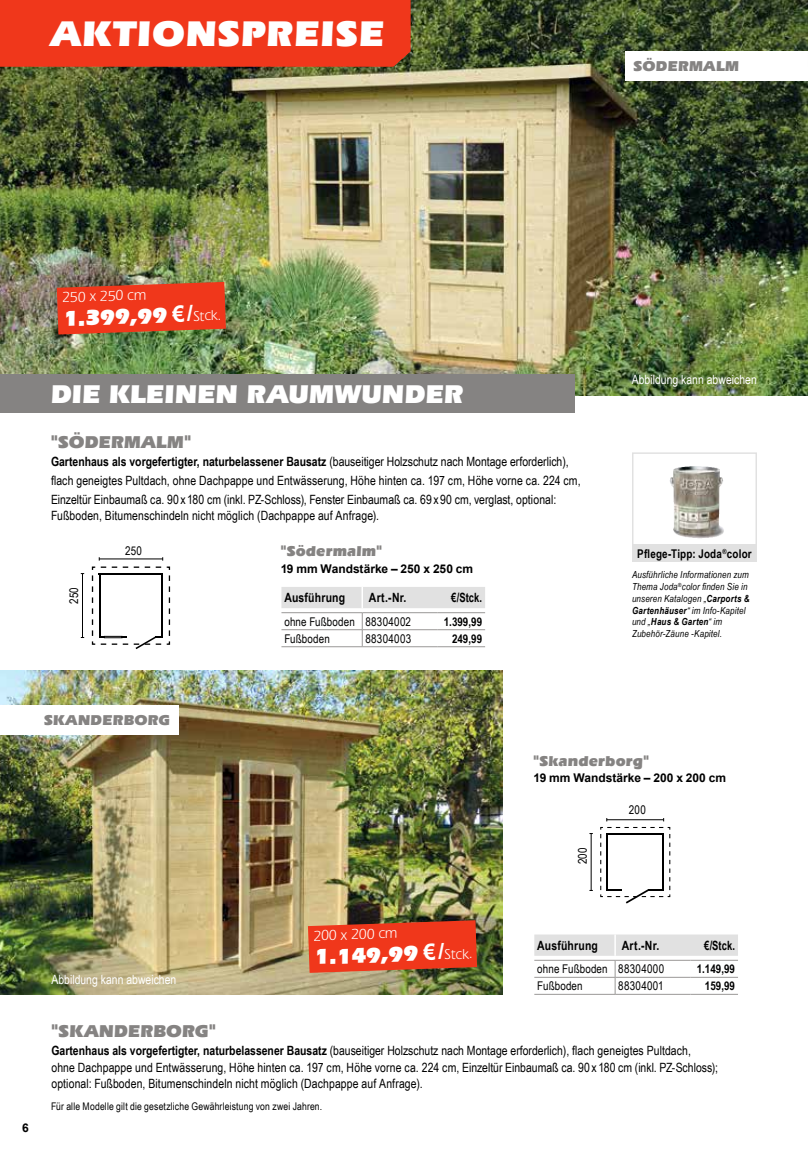
<style>
.page{position:relative;width:808px;height:1149px;background:#fff}
.page>*{position:absolute;margin:0;border:0;box-sizing:border-box;transform-origin:0 0}
.t1{font:900 37.5px "Eras IT Cby BT";letter-spacing:.03em;color:#fff}
.t2{font:900 27px "Eras IT Cby BT";letter-spacing:.015em;color:#fff}
.t3{font:900 22.5px "Eras IT Cby BT";color:#fff}
.t4{font:900 18px "Eras IT Cby BT";letter-spacing:.015em;color:#858382}
.t5{font:900 15px "Eras IT Cby BT";letter-spacing:.01em;color:#858382}
.t6{font:15px "Eras IT Cby BT";color:#fff}
.t7{font:12.75px/18.6px "Arial Narrow";letter-spacing:.005em;color:#000}
.t8{font:12.75px "Arial Narrow";color:#fff}
.t9{font:700 12.75px "Arial Narrow";letter-spacing:.015em;color:#000}
.t10{font:700 12.75px "Arial Narrow";letter-spacing:.015em;color:#000;scale:.9 1}
.t11{font:12px "Arial Narrow";letter-spacing:.015em;color:#000}
.t12{font:700 12px "Arial Narrow";letter-spacing:.01em;color:#000}
.t13{font:700 12px "Arial";color:#000}
.t14{font:10.5px "Arial Narrow";letter-spacing:.015em;color:#000}
.t15{font:italic 9.75px/11.7px "Arial Narrow";letter-spacing:.015em;color:#000}
.s1{font-family:"Arial";font-weight:700}
.s2{font-weight:400;font-size:14.85px}
.s3{font-weight:700}
</style>
<div class="page">
<img style="left:0;top:0;width:808px;height:395px">
<img style="left:0;top:670px;width:502px;height:324px">
<div style="left:0;top:704px;width:179px;height:30px;background:#fff"></div>
<div style="left:625px;top:51px;width:183px;height:30px;background:#fff"></div>
<svg style="left:57px;top:282px;width:169px;height:52px;background:#e13e20"></svg>
<svg style="left:308px;top:919px;width:169px;height:53px;background:#de3d20"></svg>
<hr style="left:591px;top:833px;width:1px;height:57px;background:#000">
<svg style="left:600px;top:818px;width:71px;height:85px"></svg>
<hr style="left:534px;top:993px;width:81px;height:1px;background:#9a9897">
<hr style="left:615px;top:993px;width:76px;height:1px;background:#9a9897">
<svg style="left:534px;top:934px;width:204px;height:59px"></svg>
<hr style="left:691px;top:959px;width:47px;height:1px;background:#9a9897">
<hr style="left:691px;top:993px;width:47px;height:1px;background:#9a9897">
<hr style="left:614px;top:934px;width:2px;height:21px;background:#fff">
<hr style="left:82px;top:573px;width:1px;height:64px;background:#000">
<svg style="left:91px;top:557px;width:80px;height:92px"></svg>
<hr style="left:281px;top:646px;width:81px;height:1px;background:#9a9897">
<hr style="left:362px;top:646px;width:76px;height:1px;background:#9a9897">
<svg style="left:281px;top:587px;width:204px;height:59px"></svg>
<hr style="left:438px;top:612px;width:47px;height:1px;background:#9a9897">
<hr style="left:438px;top:646px;width:47px;height:1px;background:#9a9897">
<hr style="left:361px;top:586px;width:2px;height:22px;background:#fff">
<svg style="left:807px;top:0;width:1px;height:51px"></svg>
<div style="left:0;top:374px;width:574px;height:38px;background:#858382"></div>
<div style="left:0;top:0;width:410px;height:66px;background:#f0371b"></div>
<img style="left:670px;top:466px;width:54px;height:72px">
<div style="left:632px;top:452px;width:125px;height:101px;border:1px solid #e1e1e1"></div>
<div style="left:632px;top:544px;width:125px;height:18px;background:#e1e1e1"></div>
<h1 class="t1" style="left:51px;top:10px;width:334px">AKTIONSPREISE</h1>
<p class="t5" style="left:634px;top:56px;width:107px">SÖDERMALM</p>
<p class="t6" style="left:62px;top:288px;width:85px;rotate:-2deg">250 x 250 cm</p>
<h3 class="t3" style="left:63px;top:304px;width:160px;rotate:-2deg">1.399,99 <span class="s1">€/</span><span class="s2">Stck.</span></h3>
<h2 class="t2" style="left:72px;top:376px;width:27px">ie</h2>
<h3 class="t4" style="left:51px;top:430px;width:141px">"SÖDERMALM"</h3>
<p class="t7" style="left:51px;top:452px;width:531px"><span class="s3">Gartenhaus als vorgefertigter, naturbelassener Bausatz</span> (bauseitiger Holzschutz nach Montage erforderlich), flach geneigtes Pultdach, ohne Dachpappe und Entwässerung, Höhe hinten ca. 197 cm, Höhe vorne ca. 224 cm,<br>Einzeltür Einbaumaß ca. 90 x 180 cm (inkl. PZ-Schloss), Fenster Einbaumaß ca. 69 x 90 cm, verglast, optional:</p>
<p class="t7" style="left:51px;top:505px;width:329px">Fußboden, Bitumenschindeln nicht möglich (Dachpappe auf Anfrage).</p>
<h2 class="t2" style="left:51px;top:376px;width:414px">DIE KLEINEN RAUMWUNDER</h2>
<p class="t11" style="left:65px;top:603px;width:18px;rotate:-90deg">250</p>
<p class="t11" style="left:125px;top:541px;width:18px">250</p>
<p class="t5" style="left:281px;top:542px;width:103px">"Södermalm"</p>
<p class="t13" style="left:281px;top:560px;width:194px">19 mm Wandstärke – 250 x 250 cm</p>
<p class="t9" style="left:284px;top:587px;width:62px">Ausführung</p>
<p class="t9" style="left:369px;top:587px;width:39px">Art.-Nr.</p>
<p class="t10" style="left:451px;top:587px;width:36px">€/Stck.</p>
<p class="t11" style="left:284px;top:612px;width:128px">ohne Fußboden 88304002</p>
<p class="t12" style="left:444px;top:612px;width:40px">1.399,99</p>
<p class="t11" style="left:284px;top:629px;width:47px">Fußboden</p>
<p class="t11" style="left:365px;top:629px;width:47px">88304003</p>
<p class="t12" style="left:452px;top:629px;width:32px">249,99</p>
<p class="t8" style="left:632px;top:370px;width:126px">Abbildung kann abweichen</p>
<p class="t12" style="left:637px;top:544px;width:116px">Pflege-Tipp: Joda<sup>®</sup>color</p>
<p class="t15" style="left:632px;top:568px;width:119px">Ausführliche Informationen zum<br>Thema Joda<sup>®</sup>color finden Sie in unseren Katalogen „<span class="s3">Carports &amp;<br>Gartenhäuser</span>“ im Info-Kapitel und „<span class="s3">Haus &amp; Garten</span>“ im<br>Zubehör-Zäune -Kapitel.</p>
<p class="t5" style="left:44px;top:710px;width:128px">SKANDERBORG</p>
<p class="t5" style="left:533px;top:751px;width:117px">"Skanderborg"</p>
<p class="t13" style="left:533px;top:769px;width:194px">19 mm Wandstärke – 200 x 200 cm</p>
<p class="t11" style="left:574px;top:864px;width:18px;rotate:-90deg">200</p>
<p class="t11" style="left:629px;top:801px;width:18px">200</p>
<p class="t13" style="left:22px;top:1119px;width:8px">6</p>
<p class="t8" style="left:51px;top:970px;width:126px">Abbildung kann abweichen</p>
<p class="t6" style="left:313px;top:926px;width:85px;rotate:-2deg">200 x 200 cm</p>
<h3 class="t3" style="left:314px;top:942px;width:160px;rotate:-2deg">1.149,99 <span class="s1">€/</span><span class="s2">Stck.</span></h3>
<p class="t9" style="left:537px;top:935px;width:62px">Ausführung</p>
<p class="t9" style="left:622px;top:935px;width:39px">Art.-Nr.</p>
<p class="t10" style="left:704px;top:935px;width:36px">€/Stck.</p>
<p class="t11" style="left:537px;top:959px;width:128px">ohne Fußboden 88304000</p>
<p class="t12" style="left:697px;top:959px;width:40px">1.149,99</p>
<p class="t11" style="left:537px;top:976px;width:47px">Fußboden</p>
<p class="t11" style="left:618px;top:976px;width:47px">88304001</p>
<p class="t12" style="left:705px;top:976px;width:32px">159,99</p>
<h3 class="t4" style="left:51px;top:1018px;width:166px">"SKANDERBORG"</h3>
<p class="t7" style="left:51px;top:1041px;width:668px;line-height:16.5px"><span class="s3">Gartenhaus als vorgefertigter, naturbelassener Bausatz</span> (bauseitiger Holzschutz nach Montage erforderlich), flach geneigtes Pultdach,<br>ohne Dachpappe und Entwässerung, Höhe hinten ca. 197 cm, Höhe vorne ca. 224 cm, Einzeltür Einbaumaß ca. 90x 180 cm (inkl. PZ-Schloss); optional: Fußboden, Bitumenschindeln nicht möglich (Dachpappe auf Anfrage).</p>
<p class="t14" style="left:51px;top:1098px;width:273px">Für alle Modelle gilt die gesetzliche Gewährleistung von zwei Jahren.</p>
</div>
